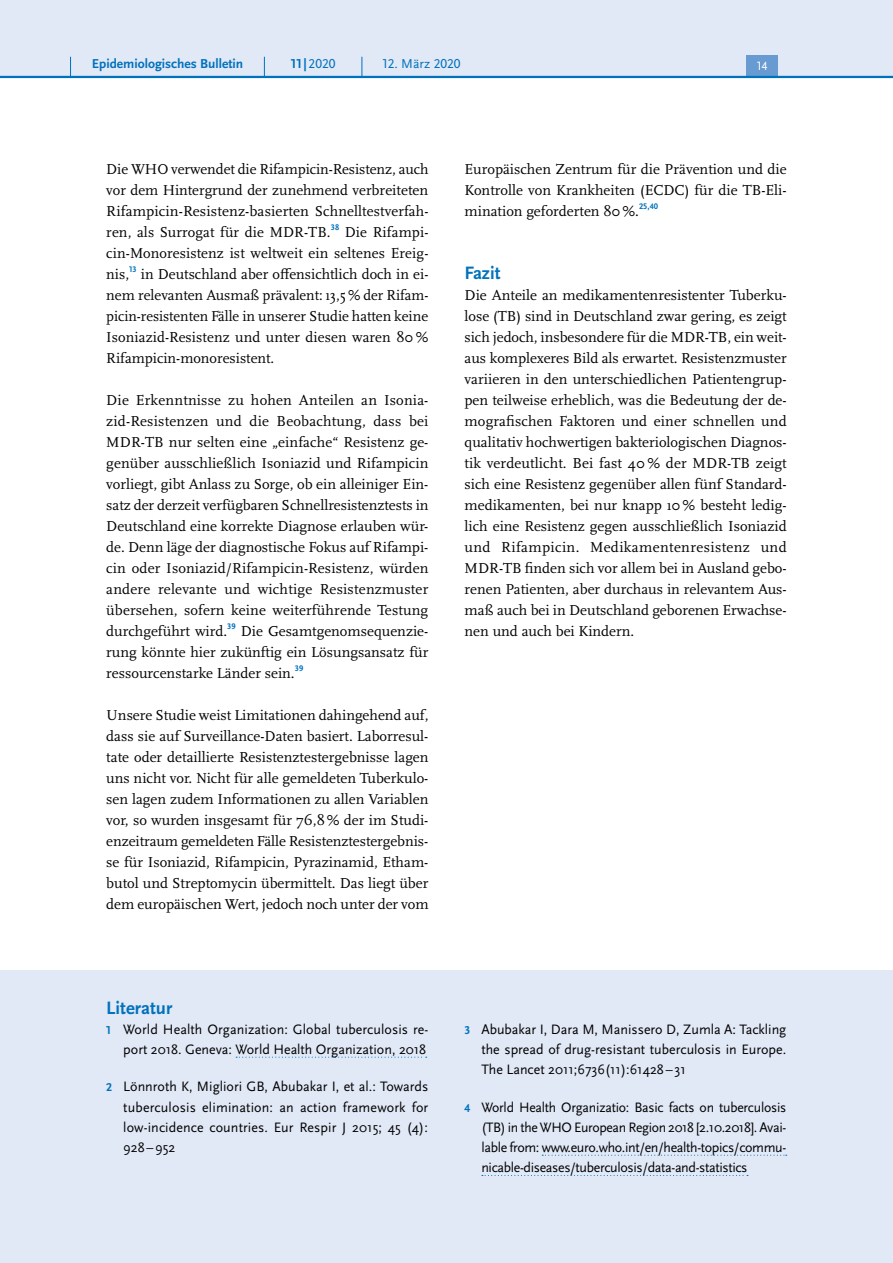
<style>
.page{position:relative;width:893px;height:1263px;background:#fff}
.page>*{position:absolute;margin:0;border:0;box-sizing:border-box;transform-origin:0 0}
.H3_-_über_alle_Spalt{font:700 18.75px "Scala Sans Pro";color:#0072bc}
.P_-_Fließtext{font:15px/21px "Scala Pro";color:#000;text-align:justify}
.P_-_Fließtext-2{font:14.25px/20.2px "Scala Sans Pro";color:#000;text-align:justify}
.P_-_Fließtext-3{font:14.25px/20.2px "Scala Sans Pro";color:#000;text-align:justify;scale:.96 1}
.t1{font:700 13.5px "Scala Sans Pro";color:#0072bc}
.t2{font:13.5px "Scala Sans Pro";color:#0072bc}
.t3{font:12.45px "Scala Sans Pro";color:#fff}
.s1{font-weight:700}
.s2{font-weight:700;font-size:12px;color:#0072bc}
</style>
<div class="page">
<div style="left:0;top:971px;width:893px;height:292px;background:#e1e8f6"></div>
<svg style="left:236px;top:1057px;width:191px;height:1px"></svg>
<svg style="left:542px;top:1155px;width:245px;height:1px"></svg>
<svg style="left:482px;top:1175px;width:266px;height:1px"></svg>
<div style="left:0;top:0;width:893px;height:77px;background:#e1e8f6"></div>
<div style="left:746px;top:55px;width:32px;height:21px;background:#679bd2"></div>
<hr style="left:0;top:76px;width:893px;height:2px;background:#0072bc">
<svg style="left:70px;top:57px;width:1px;height:19px"></svg>
<svg style="left:264px;top:57px;width:1px;height:19px"></svg>
<svg style="left:362px;top:57px;width:1px;height:19px"></svg>
<p class="t1" style="left:92px;top:55px;width:153px">Epidemiologisches Bulletin</p>
<p class="t2" style="left:291px;top:55px;width:46px"><span class="s1">11 |</span>2020</p>
<p class="t2" style="left:383px;top:55px;width:80px">12. März 2020</p>
<p class="t3" style="left:757px;top:59px;width:12px">14</p>
<p class="P_-_Fließtext" style="left:106px;top:158px;width:324px">Die WHO verwendet die Rifampicin-Resistenz, auch vor dem Hintergrund der zunehmend verbreiteten Rifampicin-Resistenz-basierten Schnelltestverfah&shy;ren, als Surrogat für die MDR-TB.<sup>38</sup> Die Rifampi&shy;cin-Monoresistenz ist weltweit ein seltenes Ereig&shy;nis,<sup>13</sup> in Deutschland aber offensichtlich doch in ei&shy;nem relevanten Ausmaß prävalent: 13,5% der Rifam&shy;picin-resistenten Fälle in unserer Studie hatten keine Isoniazid-Resistenz und unter diesen waren 80 % Rifampicin-monoresistent.</p>
<p class="P_-_Fließtext" style="left:106px;top:389px;width:324px">Die Erkenntnisse zu hohen Anteilen an Isonia&shy;zid-Resistenzen und die Beobachtung, dass bei MDR-TB nur selten eine „einfache“ Resistenz ge&shy;genüber ausschließlich Isoniazid und Rifampicin vorliegt, gibt Anlass zu Sorge, ob ein alleiniger Ein&shy;satz der derzeit verfügbaren Schnellresistenztests in Deutschland eine korrekte Diagnose erlauben wür&shy;de. Denn läge der diagnostische Fokus auf Rifampi&shy;cin oder Isoniazid/Rifampicin-Resistenz, würden andere relevante und wichtige Resistenzmuster übersehen, sofern keine weiterführende Testung durchgeführt wird.<sup>39</sup> Die Gesamtgenomsequenzie&shy;rung könnte hier zukünftig ein Lösungsansatz für ressourcenstarke Länder sein.<sup>39</sup></p>
<p class="P_-_Fließtext" style="left:106px;top:704px;width:324px">Unsere Studie weist Limitationen dahingehend auf, dass sie auf Surveillance-Daten basiert. Laborresul&shy;tate oder detaillierte Resistenztestergebnisse lagen uns nicht vor. Nicht für alle gemeldeten Tuberkulo&shy;sen lagen zudem Informationen zu allen Variablen vor, so wurden insgesamt für 76,8% der im Studi&shy;enzeitraum gemeldeten Fälle Resistenztestergebnis&shy;se für Isoniazid, Rifampicin, Pyrazinamid, Etham&shy;butol und Streptomycin übermittelt. Das liegt über dem europäischen Wert, jedoch noch unter der vom</p>
<h3 class="H3_-_über_alle_Spalt" style="left:106px;top:996px;width:68px">Literatur</h3>
<p class="P_-_Fließtext-2" style="left:106px;top:1019px;width:323px;text-align:right"><span class="s2">1</span> World Health Organization: Global tuberculosis re&shy;port 2018. Geneva: World Health Organization, 2018</p>
<p class="P_-_Fließtext-2" style="left:123px;top:1077px;width:306px;text-indent:-17px"><span class="s2">2</span> Lönnroth K, Migliori GB, Abubakar I, et al.: Towards tuberculosis elimination: an action framework for low-incidence countries. Eur Respir J 2015; 45 (4):<br>928–952</p>
<p class="P_-_Fließtext" style="left:465px;top:158px;width:324px">Europäischen Zentrum für die Prävention und die Kontrolle von Krankheiten (ECDC) für die TB-Eli&shy;mination geforderten 80%.<sup>25,40</sup></p>
<h3 class="H3_-_über_alle_Spalt" style="left:465px;top:261px;width:37px">Fazit</h3>
<p class="P_-_Fließtext" style="left:465px;top:284px;width:324px">Die Anteile an medikamentenresistenter Tuberku&shy;lose (TB) sind in Deutschland zwar gering, es zeigt sich jedoch, insbesondere für die MDR-TB, ein weit&shy;aus komplexeres Bild als erwartet. Resistenzmuster variieren in den unterschiedlichen Patientengrup&shy;pen teilweise erheblich, was die Bedeutung der de&shy;mografischen Faktoren und einer schnellen und qualitativ hochwertigen bakteriologischen Diagnos&shy;tik verdeutlicht. Bei fast 40 % der MDR-TB zeigt sich eine Resistenz gegenüber allen fünf Standard&shy;medikamenten, bei nur knapp 10 % besteht ledig&shy;lich eine Resistenz gegen ausschließlich Isoniazid und Rifampicin. Medikamentenresistenz und MDR-TB finden sich vor allem bei in Ausland gebo&shy;renen Patienten, aber durchaus in relevantem Aus&shy;maß auch bei in Deutschland geborenen Erwachse&shy;nen und auch bei Kindern.</p>
<p class="P_-_Fließtext-2" style="left:481px;top:1019px;width:306px;text-indent:-17px"><span class="s2">3</span> Abubakar I, Dara M, Manissero D, Zumla A: Tackling the spread of drug-resistant tuberculosis in Europe.<br>The Lancet 2011;6736(11):61428–31</p>
<p class="P_-_Fließtext-3" style="left:481px;top:1097px;width:319px;text-indent:-17px"><span class="s2">4</span> World Health Organizatio: Basic facts on tuberculosis (TB) in the WHO European Region 2018 [2.10.2018]. Avai&shy;lable from: www.euro.who.int/en/health-topics/commu&shy;nicable-diseases/tuberculosis/data-and-statistics</p>
</div>
